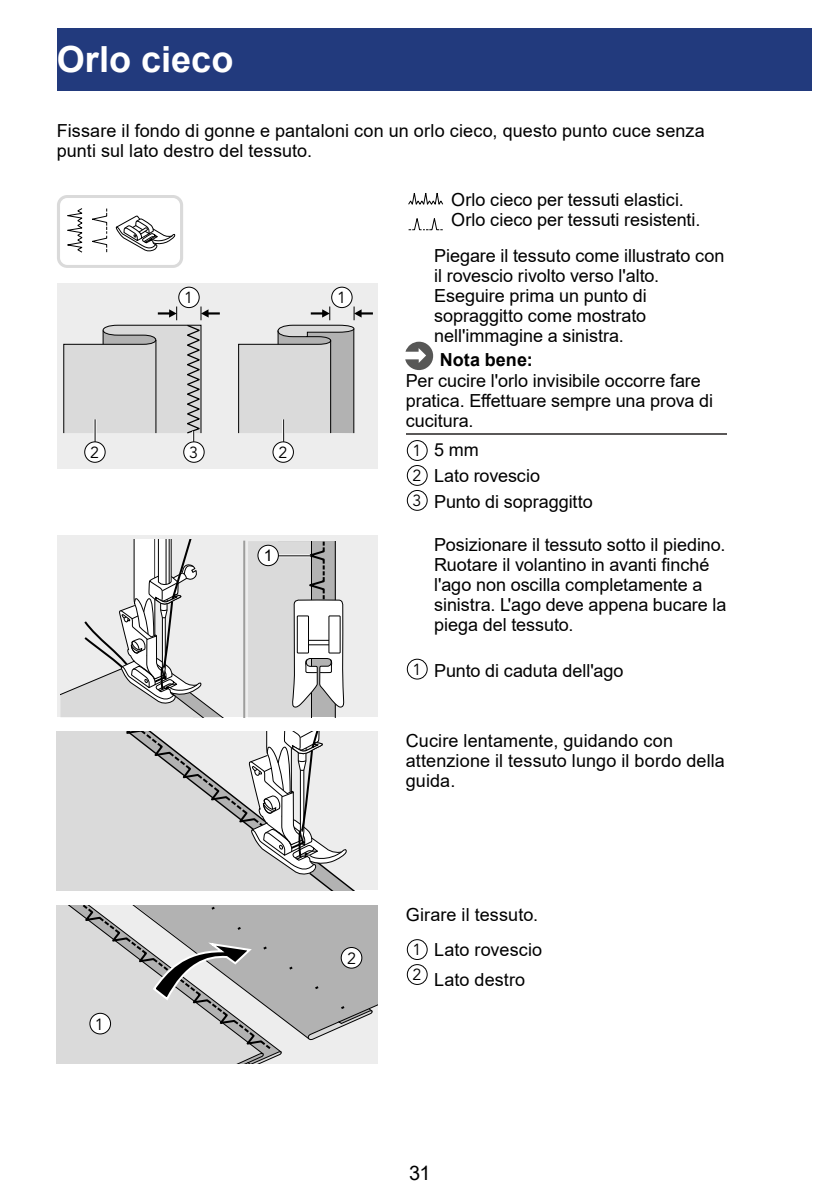
<style>
.page{position:relative;width:840px;height:1191px;background:#fff}
.page>*{position:absolute;margin:0;border:0;box-sizing:border-box;transform-origin:0 0}
.t1{font:700 36px "Arial";color:#fff}
.t2{font:20px "Arial";color:#000}
.t3{font:18px/20px "Arial";color:#000}
.t4{font:700 18px "Arial";letter-spacing:.005em;color:#000}
.t5{font:16.2px "Avenir LT Std";color:#000}
.t6{font:16px/25px "Avenir LT Std";color:#000;text-align:justify}
.t7{font:16px "Arial";color:#000}
</style>
<div class="page">
<div style="left:57px;top:28px;width:754px;height:63px;background:#223a7d"></div>
<hr style="left:405px;top:433px;width:321px;height:2px;background:#5a5858">
<svg style="left:57px;top:195px;width:126px;height:73px"></svg>
<div style="left:57px;top:283px;width:321px;height:186px;background:#ededed"></div>
<svg style="left:238px;top:306px;width:135px;height:128px"></svg>
<div style="left:179px;top:287px;width:20px;height:20px;background:#fff;border-radius:50%"></div>
<div style="left:178px;top:287px;width:21px;height:21px;border:1px solid #000;border-radius:50%"></div>
<div style="left:331px;top:287px;width:21px;height:20px;background:#fff;border-radius:50%"></div>
<div style="left:331px;top:287px;width:21px;height:21px;border:1px solid #000;border-radius:50%"></div>
<hr style="left:282px;top:419px;width:3px;height:35px;background:#fff">
<hr style="left:283px;top:419px;width:1px;height:35px;background:#000">
<div style="left:85px;top:442px;width:20px;height:20px;background:#fff;border-radius:50%"></div>
<div style="left:84px;top:441px;width:22px;height:22px;border:1px solid #000;border-radius:50%"></div>
<div style="left:273px;top:442px;width:20px;height:20px;background:#fff;border-radius:50%"></div>
<div style="left:272px;top:441px;width:22px;height:22px;border:1px solid #000;border-radius:50%"></div>
<svg style="left:63px;top:306px;width:157px;height:150px"></svg>
<div style="left:184px;top:442px;width:20px;height:20px;background:#fff;border-radius:50%"></div>
<div style="left:183px;top:441px;width:21px;height:22px;border:1px solid #000;border-radius:50%"></div>
<div style="left:57px;top:536px;width:320px;height:181px;background:#ededed"></div>
<div style="left:248px;top:541px;width:63px;height:176px;background:#dadada"></div>
<svg style="left:292px;top:541px;width:51px;height:176px"></svg>
<hr style="left:277px;top:554px;width:33px;height:3px;background:#fff">
<hr style="left:277px;top:555px;width:33px;height:1px;background:#000">
<div style="left:258px;top:545px;width:20px;height:20px;background:#fff;border-radius:50%"></div>
<div style="left:257px;top:545px;width:22px;height:21px;border:1px solid #000;border-radius:50%"></div>
<hr style="left:243px;top:540px;width:2px;height:177px;background:#9d9d9c">
<svg style="left:60px;top:539px;width:163px;height:178px"></svg>
<div style="left:58px;top:731px;width:319px;height:159px;background:#ededed"></div>
<div style="left:57px;top:731px;width:15px;height:159px;background:#dadada"></div>
<div style="left:72px;top:731px;width:22px;height:159px;background:#dadada"></div>
<svg style="left:94px;top:875px;width:260px;height:15px;background:#d3d3d3"></svg>
<svg style="left:94px;top:731px;width:253px;height:144px"></svg>
<svg style="left:57px;top:905px;width:320px;height:159px;background:#c3c3c3"></svg>
<div style="left:90px;top:1013px;width:20px;height:21px;background:#fff;border-radius:50%"></div>
<div style="left:89px;top:1012px;width:22px;height:22px;border:1px solid #000;border-radius:50%"></div>
<div style="left:341px;top:947px;width:20px;height:21px;background:#fff;border-radius:50%"></div>
<div style="left:340px;top:947px;width:22px;height:21px;border:1px solid #000;border-radius:50%"></div>
<svg style="left:408px;top:193px;width:35px;height:12px"></svg>
<svg style="left:408px;top:218px;width:35px;height:13px"></svg>
<svg style="left:405px;top:342px;width:28px;height:28px"></svg>
<div style="left:406px;top:440px;width:21px;height:21px;border:1px solid #000;border-radius:50%"></div>
<div style="left:406px;top:465px;width:21px;height:21px;border:1px solid #000;border-radius:50%"></div>
<div style="left:406px;top:490px;width:21px;height:21px;border:1px solid #000;border-radius:50%"></div>
<div style="left:406px;top:658px;width:21px;height:21px;border:1px solid #000;border-radius:50%"></div>
<div style="left:406px;top:939px;width:21px;height:21px;border:1px solid #000;border-radius:50%"></div>
<div style="left:406px;top:964px;width:21px;height:21px;border:1px solid #000;border-radius:50%"></div>
<h1 class="t1" style="left:57px;top:34px;width:178px">Orlo cieco</h1>
<p class="t3" style="left:57px;top:121px;width:649px">Fissare il fondo di gonne e pantaloni con un orlo cieco, questo punto cuce senza punti sul lato destro del tessuto.</p>
<p class="t3" style="left:451px;top:190px;width:250px">Orlo cieco per tessuti elastici.<br>Orlo cieco per tessuti resistenti.</p>
<p class="t3" style="left:434px;top:246px;width:291px">Piegare il tessuto come illustrato con il rovescio rivolto verso l'alto.<br>Eseguire prima un punto di sopraggitto come mostrato nell'immagine a sinistra.</p>
<p class="t6" style="left:184px;top:285px;width:10px">1</p>
<p class="t6" style="left:337px;top:285px;width:10px">1</p>
<p class="t6" style="left:90px;top:440px;width:10px">2</p>
<p class="t6" style="left:189px;top:440px;width:10px">3</p>
<p class="t6" style="left:278px;top:440px;width:10px">2</p>
<p class="t7" style="left:264px;top:545px;width:10px">1</p>
<p class="t5" style="left:95px;top:1014px;width:10px">1</p>
<p class="t5" style="left:347px;top:948px;width:10px">2</p>
<p class="t4" style="left:439px;top:347px;width:94px">Nota bene:</p>
<p class="t3" style="left:405px;top:371px;width:309px">Per cucire l'orlo invisibile occorre fare pratica. Effettuare sempre una prova di cucitura.</p>
<p class="t6" style="left:412px;top:438px;width:11px">1<br>2<br>3</p>
<p class="t6" style="left:412px;top:657px;width:10px">1</p>
<p class="t3" style="left:434px;top:437px;width:160px;line-height:26px">5 mm<br>Lato rovescio<br>Punto di sopraggitto</p>
<p class="t3" style="left:434px;top:535px;width:293px">Posizionare il tessuto sotto il piedino.<br>Ruotare il volantino in avanti finché l'ago non oscilla completamente a sinistra. L'ago deve appena bucare la piega del tessuto.</p>
<p class="t3" style="left:434px;top:660px;width:191px">Punto di caduta dell'ago</p>
<p class="t3" style="left:405px;top:730px;width:320px">Cucire lentamente, guidando con attenzione il tessuto lungo il bordo della guida.</p>
<p class="t3" style="left:405px;top:896px;width:138px;line-height:35.6px;text-align:right">Girare il tessuto.<br>Lato rovescio</p>
<p class="t3" style="left:434px;top:969px;width:93px">Lato destro</p>
<p class="t6" style="left:412px;top:937px;width:10px">1<br>2</p>
<p class="t2" style="left:409px;top:1159px;width:23px">31</p>
</div>
